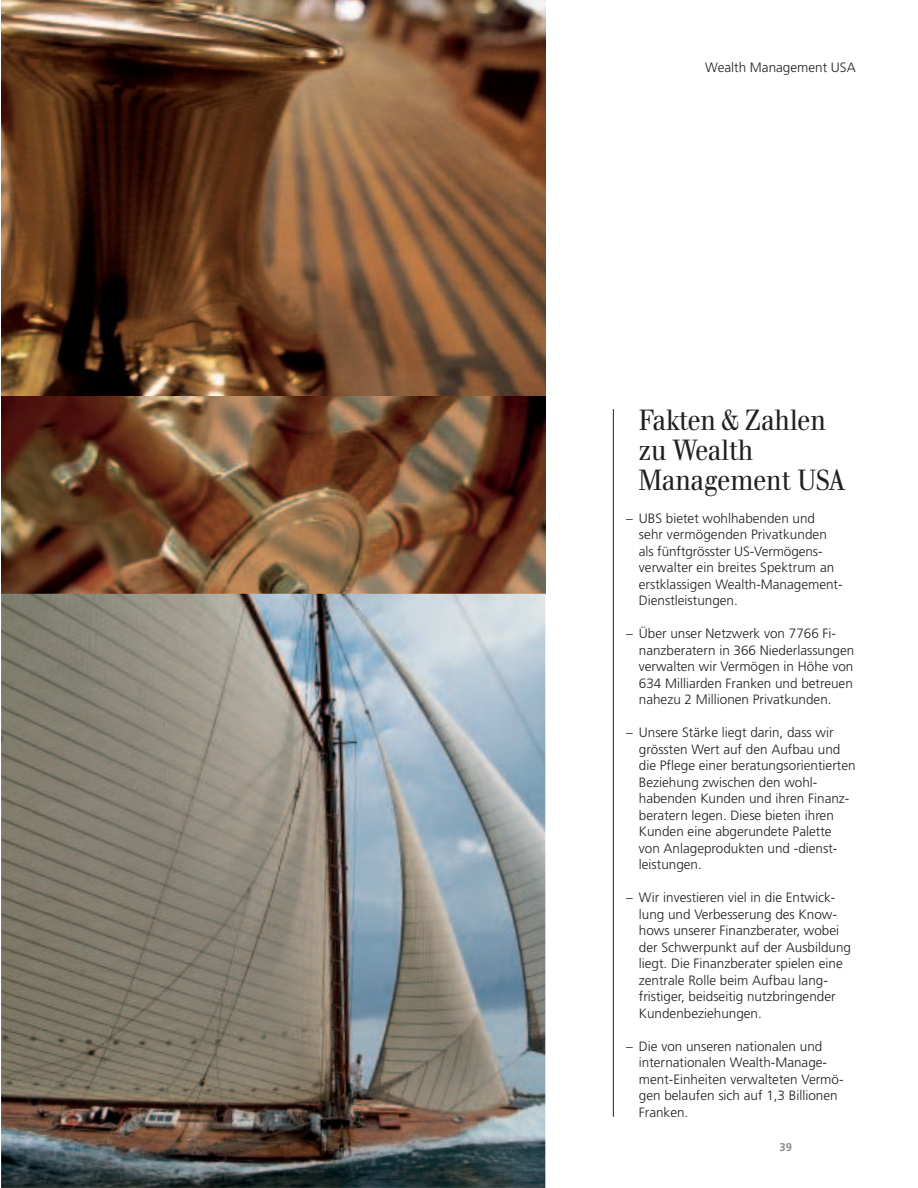
<style>
.page{position:relative;width:918px;height:1188px;background:#fff}
.page>*{position:absolute;margin:0;border:0;box-sizing:border-box;transform-origin:0 0}
.t1{font:28.5px/30px "UBS Headline";color:#231f20}
.t2{font:300 13.5px/16.5px "Frutiger";color:#231f20}
.t3{font:700 11.25px "Frutiger";color:#8a8c8f}
</style>
<div class="page">
<img style="left:1px;top:0;width:544px;height:1188px">
<hr style="left:613px;top:409px;width:1px;height:708px;background:#231f20">
<p class="t2" style="left:705px;top:61px;width:152px">Wealth Management USA</p>
<h1 class="t1" style="left:639px;top:407px;width:206px">Fakten&amp;Zahlen zu Wealth<br>Management USA</h1>
<p class="t2" style="left:639px;top:511px;width:205px;text-indent:-13px">– UBS bietet wohlhabenden und sehr vermögenden Privatkunden als fünftgrösster US-Vermögens&shy;verwalter ein breites Spektrum an erstklassigen Wealth-Management-<br>Dienstleistungen.</p>
<p class="t2" style="left:639px;top:626px;width:217px;text-indent:-13px">– Über unser Netzwerk von 7766 Fi&shy;nanzberatern in 366 Niederlassungen verwalten wir Vermögen in Höhe von 634 Milliarden Franken und betreuen nahezu 2 Millionen Privatkunden.</p>
<p class="t2" style="left:639px;top:725px;width:218px;text-indent:-13px">– Unsere Stärke liegt darin, dass wir grössten Wert auf den Aufbau und die Pflege einer beratungsorientierten<br>Beziehung zwischen den wohl&shy;habenden Kunden und ihren Finanz&shy;beratern legen. Diese bieten ihren<br>Kunden eine abgerundete Palette von Anlageprodukten und -dienst&shy;leistungen.</p>
<p class="t2" style="left:639px;top:890px;width:214px;text-indent:-13px">– Wir investieren viel in die Entwick&shy;lung und Verbesserung des Know&shy;hows unserer Finanzberater, wobei der Schwerpunkt auf der Ausbildung liegt. Die Finanzberater spielen eine zentrale Rolle beim Aufbau lang&shy;fristiger, beidseitig nutzbringender Kundenbeziehungen.</p>
<p class="t2" style="left:639px;top:1039px;width:206px;text-indent:-13px">– Die von unseren nationalen und internationalen Wealth-Manage&shy;ment-Einheiten verwalteten Vermö&shy;gen belaufen sich auf 1,3 Billionen<br>Franken.</p>
<p class="t3" style="left:779px;top:1143px;width:14px">39</p>
</div>
